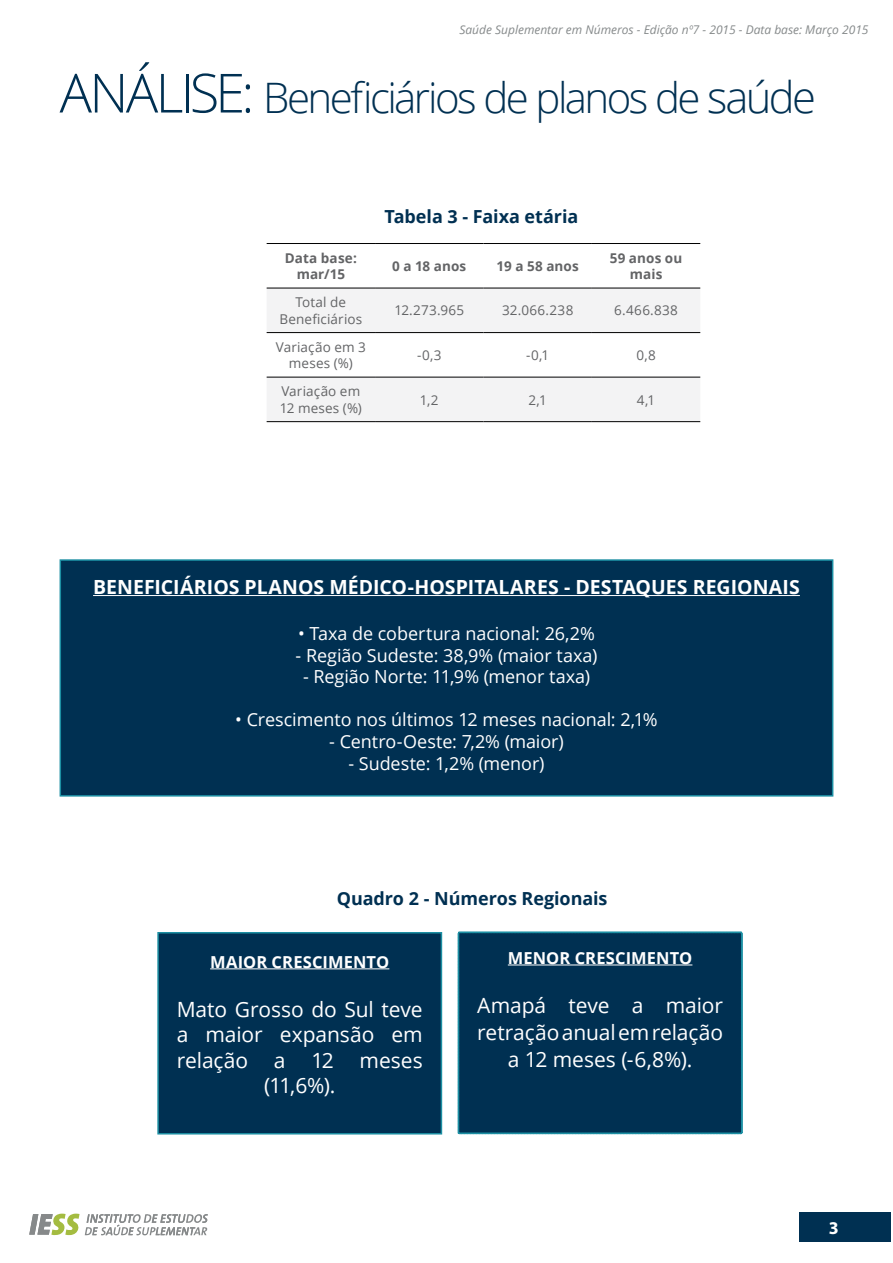
<style>
.page{position:relative;width:893px;height:1263px;background:#fff}
.page>*{position:absolute;margin:0;border:0;box-sizing:border-box;transform-origin:0 0}
.t1{font:300 42px "Open Sans";letter-spacing:-.06em;color:#003052}
.t2{font:21px/25.2px "Open Sans";letter-spacing:-.005em;color:#fff;text-align:center}
.t3{font:700 19.5px "Open Sans";letter-spacing:.005em;color:#fff}
.t4{font:18px "Open Sans";letter-spacing:-.005em;color:#fff}
.t5{font:700 18px "Open Sans";letter-spacing:-.005em;color:#003052}
.t6{font:700 18px "Myriad Pro";color:#fff}
.t7{font:700 16.5px "Open Sans";letter-spacing:.005em;color:#fff}
.t8{font:13.5px/16.2px "Open Sans";letter-spacing:.01em;color:#636466;text-align:center}
.t9{font:700 13.5px/16.2px "Open Sans";letter-spacing:.01em;color:#636466;text-align:center}
.t10{font:italic 12px "Open Sans";color:#868a8b}
.s1{font-size:54px}
.s2{font-size:43.5px}
</style>
<div class="page">
<svg style="left:29px;top:1214px;width:179px;height:21px"></svg>
<div style="left:60px;top:560px;width:773px;height:236px;background:#003052"></div>
<hr style="left:93px;top:595px;width:707px;height:1px;background:#fff">
<div style="left:60px;top:559px;width:773px;height:237px;border:2px solid #1c8fa3"></div>
<div style="left:158px;top:933px;width:283px;height:201px;background:#003052"></div>
<hr style="left:210px;top:968px;width:179px;height:1px;background:#fff">
<div style="left:157px;top:932px;width:285px;height:202px;border:2px solid #1c8fa3"></div>
<div style="left:457px;top:931px;width:286px;height:203px;background:#003052"></div>
<svg style="left:267px;top:289px;width:433px;height:132px;fill:#f3f3f4"></svg>
<hr style="left:267px;top:243px;width:108px;height:1px;background:#000">
<hr style="left:375px;top:243px;width:108px;height:1px;background:#000">
<hr style="left:483px;top:243px;width:109px;height:1px;background:#000">
<hr style="left:592px;top:243px;width:108px;height:1px;background:#000">
<hr style="left:267px;top:288px;width:108px;height:1px;background:#000">
<hr style="left:375px;top:288px;width:108px;height:1px;background:#000">
<hr style="left:483px;top:288px;width:109px;height:1px;background:#000">
<hr style="left:592px;top:288px;width:108px;height:1px;background:#000">
<hr style="left:267px;top:332px;width:108px;height:1px;background:#000">
<hr style="left:375px;top:332px;width:108px;height:1px;background:#000">
<hr style="left:483px;top:332px;width:109px;height:1px;background:#000">
<hr style="left:592px;top:332px;width:108px;height:1px;background:#000">
<hr style="left:267px;top:377px;width:108px;height:1px;background:#000">
<hr style="left:375px;top:377px;width:108px;height:1px;background:#000">
<hr style="left:483px;top:377px;width:109px;height:1px;background:#000">
<hr style="left:592px;top:377px;width:108px;height:1px;background:#000">
<hr style="left:267px;top:421px;width:108px;height:1px;background:#000">
<hr style="left:375px;top:421px;width:108px;height:1px;background:#000">
<hr style="left:483px;top:421px;width:109px;height:1px;background:#000">
<hr style="left:592px;top:421px;width:108px;height:1px;background:#000">
<div style="left:819px;top:1212px;width:72px;height:30px;background:#003052"></div>
<div style="left:799px;top:1212px;width:69px;height:30px;background:#003052"></div>
<p class="t10" style="left:459px;top:21px;width:411px">Saúde Suplementar em Números - Edição nº7 - 2015 - Data base: Março 2015</p>
<h1 class="t1" style="left:60px;top:68px;width:758px"><span class="s1">ANÁLISE:</span> Beneficiários de planos de <span class="s2">saúde</span></h1>
<p class="t5" style="left:385px;top:203px;width:195px">Tabela 3 - Faixa etária</p>
<p class="t9" style="left:285px;top:249px;width:74px">Data base: mar/15</p>
<p class="t9" style="left:392px;top:258px;width:76px">0 a 18 anos</p>
<p class="t9" style="left:496px;top:258px;width:84px">19 a 58 anos</p>
<p class="t9" style="left:610px;top:249px;width:74px">59 anos ou mais</p>
<p class="t8" style="left:279px;top:294px;width:84px">Total de<br>Beneficiários</p>
<p class="t8" style="left:394px;top:302px;width:71px">12.273.965</p>
<p class="t8" style="left:502px;top:302px;width:73px">32.066.238</p>
<p class="t8" style="left:614px;top:302px;width:65px">6.466.838</p>
<p class="t8" style="left:276px;top:339px;width:92px">Variação em 3 meses (%)</p>
<p class="t8" style="left:417px;top:347px;width:26px">-0,3</p>
<p class="t8" style="left:526px;top:347px;width:25px">-0,1</p>
<p class="t8" style="left:636px;top:347px;width:21px">0,8</p>
<p class="t8" style="left:280px;top:383px;width:84px;text-align:left">Variação em<br>12 meses (%)</p>
<p class="t8" style="left:420px;top:391px;width:20px">1,2</p>
<p class="t8" style="left:529px;top:391px;width:20px">2,1</p>
<p class="t8" style="left:637px;top:391px;width:20px">4,1</p>
<p class="t3" style="left:93px;top:573px;width:63px">BENEFICIÁRIO</p>
<p class="t3" style="left:229px;top:573px;width:43px">S PLANO</p>
<p class="t3" style="left:314px;top:573px;width:30px">S MÉDICO</p>
<p class="t3" style="left:408px;top:573px;width:73px">-HOSPITALAR</p>
<p class="t3" style="left:537px;top:573px;width:206px">ES - DESTAQU ES REGIONAI</p>
<p class="t3" style="left:789px;top:573px;width:12px">S</p>
<p class="t4" style="left:298px;top:621px;width:298px">• Taxa de cobertura nacional: 26,2%</p>
<p class="t4" style="left:296px;top:643px;width:303px">- Região Sudeste: 38,9% (maior taxa)</p>
<p class="t4" style="left:303px;top:664px;width:288px">- Região Norte: 11,9% (menor taxa)</p>
<p class="t4" style="left:235px;top:707px;width:424px">• Crescimento nos últimos 12 meses nacional: 2,1%</p>
<p class="t4" style="left:329px;top:729px;width:236px">- Centro-Oeste: 7,2% (maior)</p>
<p class="t4" style="left:348px;top:751px;width:198px">- Sudeste: 1,2% (menor)</p>
<p class="t5" style="left:337px;top:886px;width:272px">Quadro 2 - N úmeros Regionais</p>
<p class="t7" style="left:210px;top:950px;width:181px">Maior crescimento</p>
<p class="t2" style="left:177px;top:996px;width:247px">Mato Grosso do Sul teve a maior expansão em relação a 12 meses (11,6%).</p>
<p class="t7" style="left:508px;top:946px;width:186px">menor crescimento</p>
<p class="t2" style="left:477px;top:991px;width:247px;line-height:27px">Amapá teve a maior retração anual em relação a 12 meses (-6,8%).</p>
<p class="t6" style="left:829px;top:1216px;width:11px">3</p>
</div>
